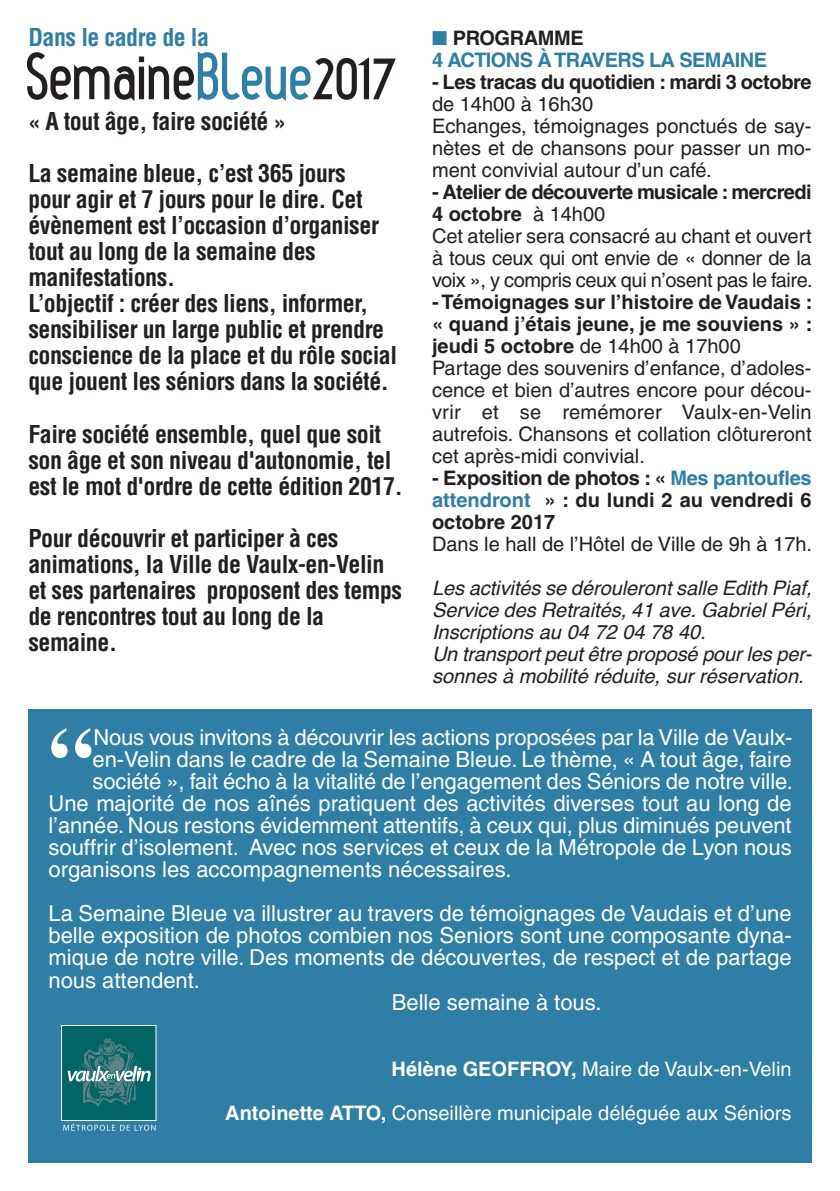
<style>
.page{position:relative;width:840px;height:1191px;background:#fff}
.page>*{position:absolute;margin:0;border:0;box-sizing:border-box;transform-origin:0 0}
.t1{font:700 88.4px "Times";color:#fff}
.t2{font:700 56px "Redhead Goddess";letter-spacing:-.01em;color:#231f20}
.t3{font:700 condensed 24px/26px "Helvetica";letter-spacing:-.02em;color:#231f20}
.t4{font:700 condensed 24px "Helvetica";letter-spacing:-.02em;color:#2e7ea5}
.t5{font:22px "Helvetica";color:#fff}
.t6{font:20px/22px "Helvetica";color:#231f20}
.t7{font:italic 20px/22px "Helvetica";color:#231f20}
.t8{font:20px/22px "Helvetica";letter-spacing:-.02em;color:#231f20}
.t9{font:700 20px/22px "Helvetica";letter-spacing:-.015em;color:#231f20;text-align:justify}
.t10{font:20px "Helvetica";color:#fff}
.t11{font:700 20px/22px "Helvetica";letter-spacing:-.03em;color:#2e7ea5}
.s1{color:#2e7ea5}
.s2{color:#231f20}
.s3{font-weight:700}
</style>
<div class="page">
<div style="left:28px;top:709px;width:783px;height:453px;background:#2e7ea5"></div>
<div style="left:62px;top:1025px;width:94px;height:95px;background:#016568"></div>
<div style="left:61px;top:1025px;width:95px;height:96px;border:1px solid #fff"></div>
<svg style="left:63px;top:1123px;width:92px;height:7px"></svg>
<svg style="left:68px;top:1038px;width:83px;height:68px"></svg>
<p class="t4" style="left:28px;top:24px;width:182px">Dans le cadre de la</p>
<h2 class="t2" style="left:28px;top:45px;width:373px">Semaine<span class="s1">Bleue</span>2017</h2>
<p class="t3" style="left:28px;top:96px;width:319px;line-height:52px">« A tout âge, faire société »<br>La semaine bleue, c’est 365 jours</p>
<p class="t3" style="left:28px;top:187px;width:370px">pour agir et 7 jours pour le dire. Cet évènement est l’occasion d’organiser tout au long de la semaine des manifestations.<br>L’objectif : créer des liens, informer, sensibiliser un large public et prendre conscience de la place et du rôle social que jouent les séniors dans la société.</p>
<p class="t3" style="left:28px;top:421px;width:375px">Faire société ensemble, quel que soit son âge et son niveau d'autonomie, tel est le mot d'ordre de cette édition 2017.</p>
<p class="t3" style="left:28px;top:525px;width:375px">Pour découvrir et participer à ces animations, la Ville de Vaulx-en-Velin et ses partenaires proposent des temps de rencontres tout au long de la semaine.</p>
<p class="t11" style="left:432px;top:29px;width:336px">■ <span class="s2">PROGRAMME<br></span>4 ACTIONS ÀTRAVERS LA SEMAINE</p>
<p class="t9" style="left:432px;top:73px;width:381px">- Les tracas du quotidien : mardi 3 octobre</p>
<p class="t6" style="left:432px;top:95px;width:381px">de 14h00 à 16h30<br>Echanges, témoignages ponctués de say&shy;nètes et de chansons pour passer un mo&shy;ment convivial autour d’un café.</p>
<p class="t8" style="left:432px;top:183px;width:382px"><span class="s3">- Atelier de découverte musicale : mercredi 4 octobre</span> à 14h00<br>Cet atelier sera consacré au chant et ouvert à tous ceux qui ont envie de « donner de la voix », y compris ceux qui n’osent pas le faire.</p>
<p class="t6" style="left:432px;top:293px;width:381px"><span class="s3">-Témoignages sur l’histoire de Vaudais : « quand j’étais jeune, je me souviens » : jeudi 5 octobre</span> de 14h00 à 17h00<br>Partage des souvenirs d’enfance, d’adoles&shy;cence et bien d’autres encore pour décou&shy;vrir et se remémorer Vaulx-en-Velin autrefois. Chansons et collation clôtureront cet après-midi convivial.</p>
<p class="t9" style="left:432px;top:469px;width:381px">- Exposition de photos : « <span class="s1">Mes pantoufles attendront</span> » : du lundi 2 au vendredi 6 octobre 2017</p>
<p class="t6" style="left:432px;top:535px;width:381px">Dans le hall de l’Hôtel de Ville de 9h à 17h.</p>
<p class="t7" style="left:432px;top:578px;width:381px">Les activités se dérouleront salle Edith Piaf, Service des Retraités, 41 ave. Gabriel Péri, Inscriptions au 04 72 04 78 40.<br>Un transport peut être proposé pour les per&shy;sonnes à mobilité réduite, sur réservation.</p>
<h1 class="t1" style="left:48px;top:723px;width:46px">“</h1>
<p class="t5" style="left:93px;top:729px;width:700px">Nous vous invitons à découvrir les actions proposées par la Ville de Vaulx-</p>
<p class="t5" style="left:92px;top:751px;width:700px">en-Velin dans le cadre de la Semaine Bleue. Le thème, « A tout âge, faire</p>
<p class="t5" style="left:92px;top:773px;width:701px">société », fait écho à la vitalité de l’engagement des Séniors de notre ville.</p>
<p class="t5" style="left:48px;top:795px;width:744px">Une majorité de nos aînés pratiquent des activités diverses tout au long de</p>
<p class="t5" style="left:48px;top:817px;width:744px">l’année. Nous restons évidemment attentifs, à ceux qui, plus diminués peuvent</p>
<p class="t5" style="left:48px;top:839px;width:744px">souffrir d’isolement. Avec nos services et ceux de la Métropole de Lyon nous</p>
<p class="t5" style="left:48px;top:861px;width:464px">organisons les accompagnements nécessaires.</p>
<p class="t5" style="left:48px;top:905px;width:744px">La Semaine Bleue va illustrer au travers de témoignages de Vaudais et d’une</p>
<p class="t5" style="left:48px;top:927px;width:744px">belle exposition de photos combien nos Seniors sont une composante dyna-</p>
<p class="t5" style="left:48px;top:949px;width:744px">mique de notre ville. Des moments de découvertes, de respect et de partage</p>
<p class="t5" style="left:48px;top:971px;width:153px">nous attendent.</p>
<p class="t5" style="left:391px;top:993px;width:211px">Belle semaine à tous.</p>
<p class="t10" style="left:391px;top:1061px;width:401px"><span class="s3">Hélène GEOFFROY,</span> Maire de Vaulx-en-Velin</p>
<p class="t10" style="left:225px;top:1105px;width:567px"><span class="s3">Antoinette ATTO,</span> Conseillère municipale déléguée aux Séniors</p>
</div>
